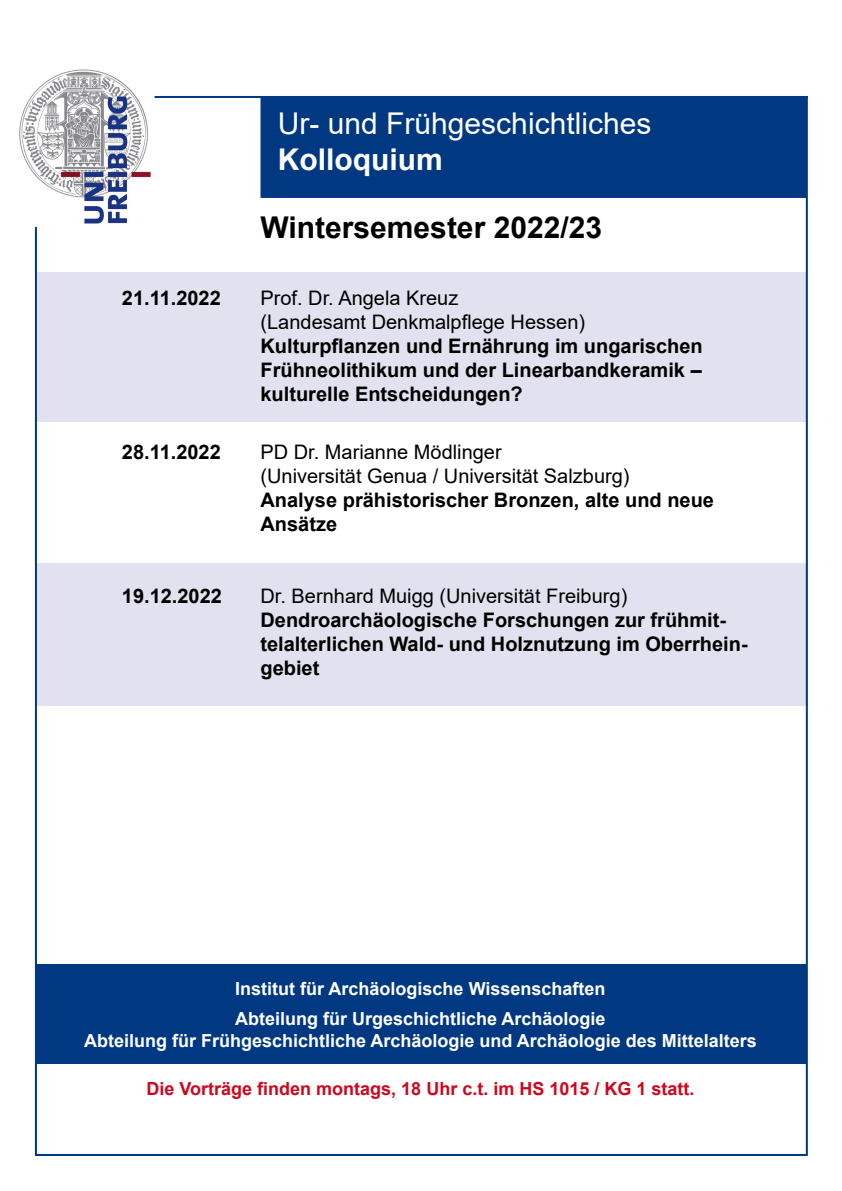
<style>
.page{position:relative;width:842px;height:1191px;background:#fff}
.page>*{position:absolute;margin:0;border:0;box-sizing:border-box;transform-origin:0 0}
.t1{font:30px "Arial";color:#fff}
.t2{font:700 30px "Arial";color:#000}
.t3{font:700 30px "Arial";color:#fff}
.t4{font:700 20px/24px "Arial";color:#000}
.t5{font:20px/24px "Arial";color:#000}
.t6{font:700 18px/30.1px "Arial";color:#fff}
.t7{font:700 18px "Arial";color:#cd071e}
</style>
<div class="page">
<div style="left:36px;top:272px;width:771px;height:149px;background:#e1e1ef"></div>
<div style="left:37px;top:563px;width:771px;height:143px;background:#e1e1ef"></div>
<img style="left:19px;top:69px;width:132px;height:158px">
<hr style="left:35px;top:227px;width:2px;height:929px;background:#003882">
<hr style="left:35px;top:1154px;width:772px;height:2px;background:#003882">
<hr style="left:806px;top:96px;width:2px;height:1060px;background:#003882">
<hr style="left:154px;top:96px;width:654px;height:2px;background:#003882">
<div style="left:260px;top:96px;width:547px;height:102px;background:#003882;border:2px solid #003882"></div>
<div style="left:36px;top:964px;width:771px;height:100px;background:#003882"></div>
<h1 class="t1" style="left:278px;top:102px;width:375px">Ur- und Frühgeschichtliches</h1>
<h1 class="t3" style="left:278px;top:138px;width:166px">Kolloquium</h1>
<h1 class="t2" style="left:260px;top:207px;width:343px">Wintersemester 2022/23</h1>
<p class="t4" style="left:122px;top:286px;width:100px">21.11.2022</p>
<p class="t5" style="left:260px;top:285px;width:326px">Prof. Dr. Angela Kreuz<br>(Landesamt Denkmalpflege Hessen)</p>
<p class="t4" style="left:260px;top:334px;width:444px;text-align:justify">Kulturpflanzen und Ernährung im ungarischen Frühneolithikum und der Linearbandkeramik – kulturelle Entscheidungen?</p>
<p class="t4" style="left:122px;top:440px;width:100px">28.11.2022</p>
<p class="t5" style="left:260px;top:440px;width:370px">PD Dr. Marianne Mödlinger<br>(Universität Genua / Universität Salzburg)</p>
<p class="t4" style="left:260px;top:488px;width:455px">Analyse prähistorischer Bronzen, alte und neue<br>Ansätze</p>
<p class="t4" style="left:122px;top:584px;width:102px">19.12.2022</p>
<p class="t5" style="left:260px;top:583px;width:368px">Dr. Bernhard Muigg (Universität Freiburg)</p>
<p class="t4" style="left:260px;top:608px;width:487px">Dendroarchäologische Forschungen zur frühmit&shy;telalterlichen Wald- und Holznutzung im Oberrhein&shy;gebiet</p>
<p class="t6" style="left:235px;top:974px;width:372px">Institut für Archäologische Wissenschaften<br>Abteilung für Urgeschichtliche Archäologie</p>
<p class="t6" style="left:84px;top:1025px;width:674px">Abteilung für Frühgeschichtliche Archäologie und Archäologie des Mittelalters</p>
<p class="t7" style="left:147px;top:1075px;width:549px">Die Vorträge finden montags, 18 Uhr c.t. im HS 1015 / KG 1 statt.</p>
</div>
